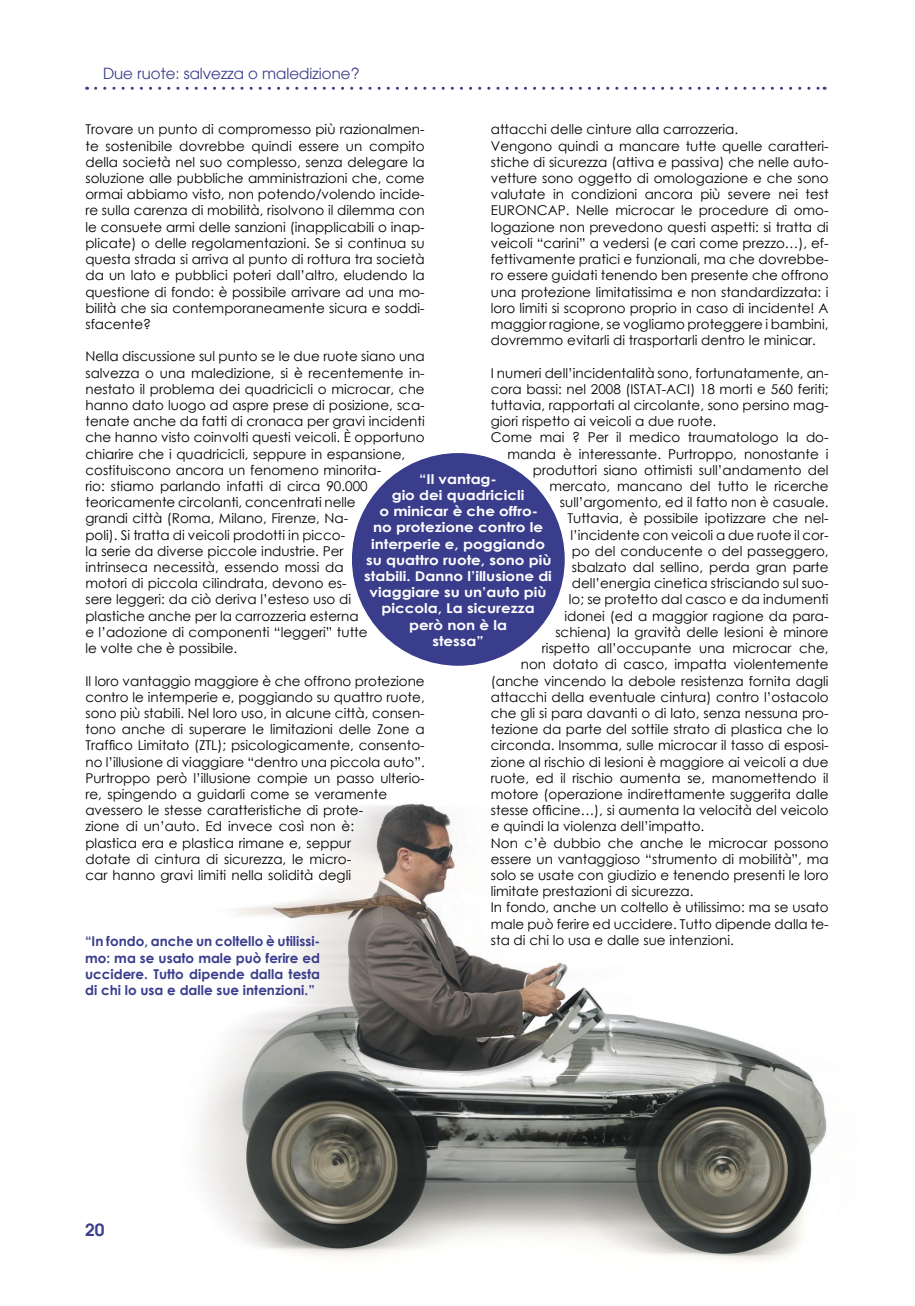
<style>
.page{position:relative;width:915px;height:1306px;background:#fff}
.page>*{position:absolute;margin:0;border:0;box-sizing:border-box;transform-origin:0 0}
.t1{font:600 16.5px "Avant Garde";color:#3a3d8c;scale:1.04 1}
.t2{font:15px "Avant Garde";color:#3a3d8c}
.t3{font:13.5px/16.2px "Century Gothic";color:#000}
.t4{font:700 13.5px/16.2px "Century Gothic";color:#fff;text-align:center;scale:1.12 1}
.t5{font:700 13.5px/16.2px "Century Gothic";color:#3a3d8c;text-align:justify}
</style>
<div class="page">
<img style="left:198px;top:803px;width:629px;height:459px">
<svg style="left:96px;top:87px;width:728px;height:3px"></svg>
<div style="left:352px;top:453px;width:212px;height:212px;background:#3a3d8c;border-radius:50%"></div>
<p class="t2" style="left:103px;top:65px;width:258px">Due ruote: salvezza o maledizione?</p>
<p class="t3" style="left:85px;top:121px;width:341px;text-align:justify">Trovare un punto di compromesso più razionalmen&shy;te sostenibile dovrebbe quindi essere un compito della società nel suo complesso, senza delegare la soluzione alle pubbliche amministrazioni che, come ormai abbiamo visto, non potendo/volendo incide&shy;re sulla carenza di mobilità, risolvono il dilemma con le consuete armi delle sanzioni (inapplicabili o inap&shy;plicate) o delle regolamentazioni. Se si continua su questa strada si arriva al punto di rottura tra società da un lato e pubblici poteri dall’altro, eludendo la questione di fondo: è possibile arrivare ad una mo&shy;bilità che sia contemporaneamente sicura e soddi&shy;sfacente?</p>
<p class="t3" style="left:85px;top:348px;width:341px">Nella discussione sul punto se le due ruote siano una salvezza o una maledizione, si è recentemente in&shy;nestato il problema dei quadricicli o microcar, che hanno dato luogo ad aspre prese di posizione, sca&shy;tenate anche da fatti di cronaca per gravi incidenti che hanno visto coinvolti questi veicoli. È opportuno chiarire che i quadricicli, seppure in espansione, costituiscono ancora un fenomeno minorita-<br>rio: stiamo parlando infatti di circa 90.000 teoricamente circolanti, concentrati nelle<br>grandi città (Roma, Milano, Firenze, Na-<br>poli). Si tratta di veicoli prodotti in picco-<br>la serie da diverse piccole industrie. Per<br>intrinseca necessità, essendo mossi da<br>motori di piccola cilindrata, devono es-<br>sere leggeri: da ciò deriva l’esteso uso di<br>plastiche anche per la carrozzeria esterna<br>e l’adozione di componenti “leggeri” tutte<br>le volte che è possibile.</p>
<p class="t3" style="left:85px;top:672px;width:341px">Il loro vantaggio maggiore è che offrono protezione contro le intemperie e, poggiando su quattro ruote, sono più stabili. Nel loro uso, in alcune città, consen&shy;tono anche di superare le limitazioni delle Zone a Traffico Limitato (ZTL); psicologicamente, consento&shy;no l’illusione di viaggiare “dentro una piccola auto”.<br>Purtroppo però l’illusione compie un passo ulterio&shy;re, spingendo a guidarli come se veramente avessero le stesse caratteristiche di prote-<br>zione di un’auto. Ed invece così non è:<br>plastica era e plastica rimane e, seppur<br>dotate di cintura di sicurezza, le micro-<br>car hanno gravi limiti nella solidità degli</p>
<p class="t3" style="left:490px;top:121px;width:339px">attacchi delle cinture alla carrozzeria.<br>Vengono quindi a mancare tutte quelle caratteri&shy;stiche di sicurezza (attiva e passiva) che nelle auto&shy;vetture sono oggetto di omologazione e che sono valutate in condizioni ancora più severe nei test EURONCAP. Nelle microcar le procedure di omo&shy;logazione non prevedono questi aspetti: si tratta di veicoli “carini” a vedersi (e cari come prezzo…), ef&shy;fettivamente pratici e funzionali, ma che dovrebbe&shy;ro essere guidati tenendo ben presente che offrono una protezione limitatissima e non standardizzata: i loro limiti si scoprono proprio in caso di incidente! A maggior ragione, se vogliamo proteggere i bambini, dovremmo evitarli di trasportarli dentro le minicar.</p>
<p class="t3" style="left:490px;top:364px;width:339px">I numeri dell’incidentalità sono, fortunatamente, an-</p>
<p class="t3" style="left:490px;top:380px;width:339px">cora bassi: nel 2008 (ISTAT-ACI) 18 morti e 560 feriti;</p>
<p class="t3" style="left:490px;top:397px;width:339px">tuttavia, rapportati al circolante, sono persino mag-</p>
<p class="t3" style="left:490px;top:413px;width:227px">giori rispetto ai veicoli a due ruote.</p>
<p class="t3" style="left:490px;top:429px;width:339px">Come mai ? Per il medico traumatologo la do-</p>
<p class="t3" style="left:507px;top:445px;width:322px">manda è interessante. Purtroppo, nonostante i</p>
<p class="t3" style="left:532px;top:461px;width:297px">produttori siano ottimisti sull’andamento del</p>
<p class="t3" style="left:549px;top:478px;width:281px">mercato, mancano del tutto le ricerche</p>
<p class="t3" style="left:559px;top:494px;width:270px">sull’argomento, ed il fatto non è casuale.</p>
<p class="t3" style="left:567px;top:510px;width:262px">Tuttavia, è possibile ipotizzare che nel-</p>
<p class="t3" style="left:570px;top:526px;width:259px">l’incidente con veicoli a due ruote il cor-</p>
<p class="t3" style="left:571px;top:542px;width:258px">po del conducente o del passeggero,</p>
<p class="t3" style="left:571px;top:559px;width:258px">sbalzato dal sellino, perda gran parte</p>
<p class="t3" style="left:571px;top:575px;width:258px">dell’energia cinetica strisciando sul suo-</p>
<p class="t3" style="left:568px;top:591px;width:261px">lo; se protetto dal casco e da indumenti</p>
<p class="t3" style="left:564px;top:607px;width:265px">idonei (ed a maggior ragione da para-</p>
<p class="t3" style="left:555px;top:623px;width:275px">schiena) la gravità delle lesioni è minore</p>
<p class="t3" style="left:541px;top:640px;width:288px">rispetto all’occupante una microcar che,</p>
<p class="t3" style="left:520px;top:656px;width:309px">non dotato di casco, impatta violentemente</p>
<p class="t3" style="left:490px;top:672px;width:339px">(anche vincendo la debole resistenza fornita dagli</p>
<p class="t3" style="left:490px;top:688px;width:339px">attacchi della eventuale cintura) contro l’ostacolo</p>
<p class="t3" style="left:490px;top:704px;width:339px">che gli si para davanti o di lato, senza nessuna pro-</p>
<p class="t3" style="left:490px;top:721px;width:339px">tezione da parte del sottile strato di plastica che lo</p>
<p class="t3" style="left:490px;top:737px;width:339px">circonda. Insomma, sulle microcar il tasso di esposi-</p>
<p class="t3" style="left:490px;top:753px;width:339px">zione al rischio di lesioni è maggiore ai veicoli a due</p>
<p class="t3" style="left:490px;top:769px;width:339px">ruote, ed il rischio aumenta se, manomettendo il</p>
<p class="t3" style="left:490px;top:785px;width:339px">motore (operazione indirettamente suggerita dalle</p>
<p class="t3" style="left:490px;top:802px;width:339px">stesse officine…), si aumenta la velocità del veicolo</p>
<p class="t3" style="left:490px;top:818px;width:215px">e quindi la violenza dell’impatto.</p>
<p class="t3" style="left:490px;top:834px;width:339px">Non c’è dubbio che anche le microcar possono</p>
<p class="t3" style="left:490px;top:850px;width:339px">essere un vantaggioso “strumento di mobilità”, ma</p>
<p class="t3" style="left:490px;top:866px;width:339px">solo se usate con giudizio e tenendo presenti le loro</p>
<p class="t3" style="left:490px;top:883px;width:204px">limitate prestazioni di sicurezza.</p>
<p class="t3" style="left:490px;top:899px;width:339px">In fondo, anche un coltello è utilissimo: ma se usato</p>
<p class="t3" style="left:490px;top:915px;width:339px">male può ferire ed uccidere. Tutto dipende dalla te-</p>
<p class="t3" style="left:490px;top:931px;width:244px">sta di chi lo usa e dalle sue intenzioni.</p>
<p class="t4" style="left:364px;top:470px;width:169px">“Il vantag-<br>gio dei quadricicli<br>o minicar è che offro-<br>no protezione contro le interperie e, poggiando su quattro ruote, sono più stabili. Danno l’illusione di viaggiare su un’auto più piccola, La sicurezza però non è la<br>stessa”</p>
<p class="t5" style="left:85px;top:932px;width:236px">“In fondo, anche un coltello è utilissi&shy;mo: ma se usato male può ferire ed uccidere. Tutto dipende dalla testa di chi lo usa e dalle sue intenzioni.”</p>
<p class="t1" style="left:85px;top:1219px;width:20px">20</p>
</div>
